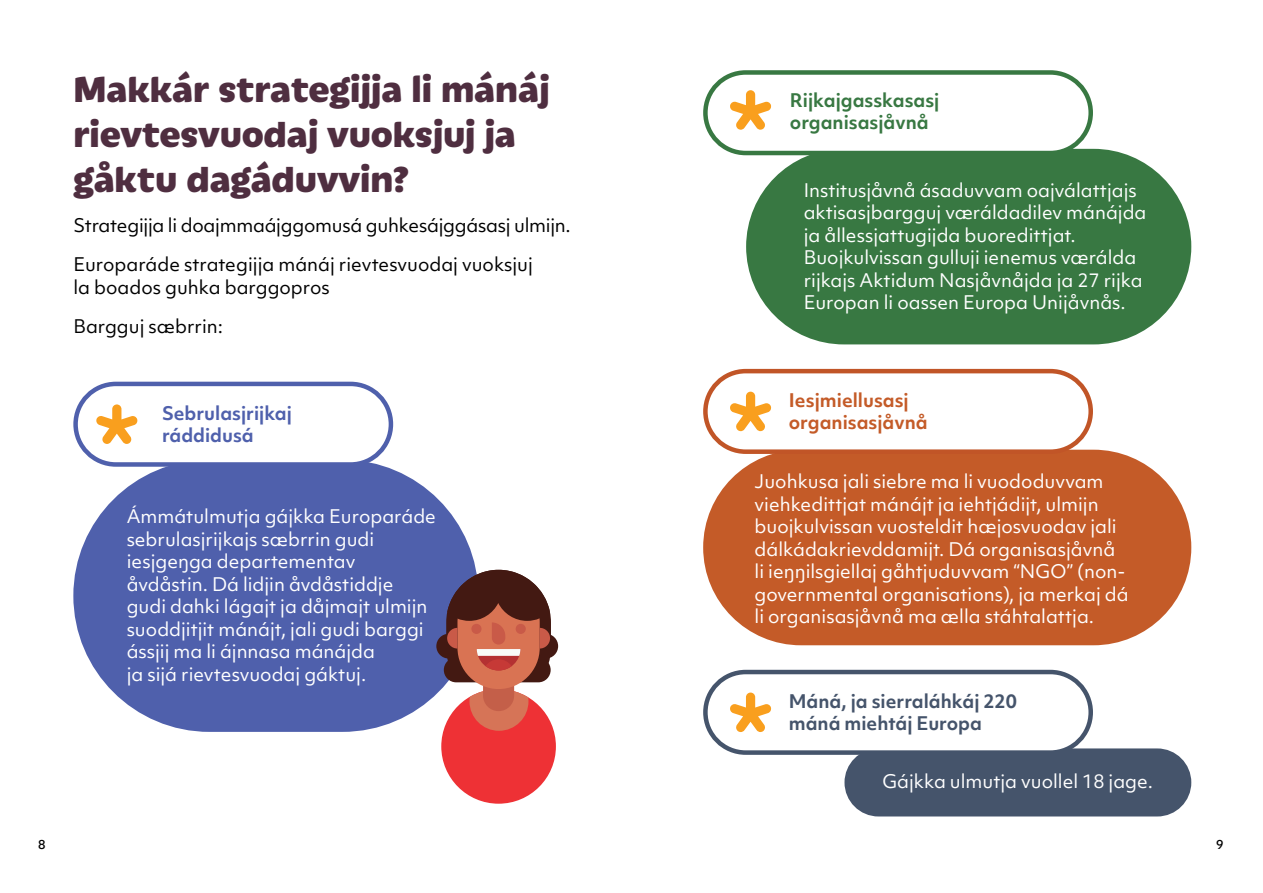
<style>
.page{position:relative;width:1263px;height:893px;background:#fff}
.page>*{position:absolute;margin:0;border:0;box-sizing:border-box;transform-origin:0 0}
.t1{font:800 39px/45px "Iskra";color:#4f2e40}
.t2{font:18px/22.5px "Objektiv Mk 1";color:#fff}
.t3{font:18px/39.5px "Objektiv Mk 1";color:#000}
.t4{font:700 18px/22.5px "Objektiv Mk 1";color:#45546b}
.t5{font:700 18px/22.5px "Objektiv Mk 1";color:#387842}
.t6{font:700 18px/22.5px "Objektiv Mk 1";color:#c45b28}
.t7{font:700 18px/22.5px "Objektiv Mk 1";color:#4f60ac}
.t8{font:500 12px "Objektiv Mk 1";color:#000}
</style>
<div class="page">
<div style="left:844px;top:748px;width:347px;height:68px;background:#45546b;border-radius:34px"></div>
<div style="left:705px;top:672px;width:386px;height:81px;background:#fff;border-radius:40px"></div>
<div style="left:703px;top:670px;width:390px;height:85px;border:4px solid #45546b;border-radius:40px"></div>
<div style="left:703px;top:450px;width:488px;height:195px;background:#c45b28;border-radius:98px"></div>
<div style="left:73px;top:460px;width:405px;height:272px;background:#4f60ac;border-radius:136px"></div>
<div style="left:746px;top:149px;width:445px;height:195px;background:#387842;border-radius:98px"></div>
<div style="left:705px;top:72px;width:386px;height:81px;background:#fff;border-radius:40px"></div>
<div style="left:703px;top:70px;width:390px;height:85px;border:4px solid #387842;border-radius:40px"></div>
<div style="left:76px;top:384px;width:315px;height:80px;background:#fff;border-radius:40px"></div>
<div style="left:73px;top:382px;width:320px;height:85px;border:4px solid #4f60ac;border-radius:40px"></div>
<div style="left:703px;top:369px;width:390px;height:85px;border:4px solid #c15527;border-radius:40px"></div>
<svg style="left:730px;top:90px;width:42px;height:40px"></svg>
<svg style="left:730px;top:392px;width:42px;height:39px"></svg>
<svg style="left:730px;top:693px;width:42px;height:39px"></svg>
<svg style="left:96px;top:404px;width:42px;height:40px"></svg>
<div style="left:441px;top:689px;width:115px;height:115px;background:#ee3135;border-radius:50%"></div>
<div style="left:436px;top:634px;width:122px;height:24px;background:#431912;border-radius:12px"></div>
<svg style="left:446px;top:570px;width:105px;height:161px"></svg>
<h1 class="t1" style="left:73px;top:64px;width:478px">Makkár strategijja li mánáj rievtesvuodaj vuoksjuj ja gåktu dagáduvvin?</h1>
<p class="t3" style="left:73px;top:205px;width:499px">Strategijja li doajmmaájggomusá guhkesájggásasj ulmijn.<br>Europaráde strategijja mánáj rievtesvuodaj vuoksjuj</p>
<p class="t3" style="left:73px;top:267px;width:258px">la boados guhka barggopros<br>Bargguj sæbrrin:</p>
<p class="t7" style="left:162px;top:401px;width:131px">Sebrulasjrijkaj ráddidusá</p>
<p class="t2" style="left:127px;top:505px;width:311px">Ámmátulmutja gájkka Europaráde sebrulasjrijkajs sæbrrin gudi iesjgeŋga departementav åvdåstin. Dá lidjin åvdåstiddje gudi dahki lágajt ja dåjmajt ulmijn suoddjitjit mánájt, jali gudi barggi ássjij ma li ájnnasa mánájda<br>ja sijá rievtesvuodaj gáktuj.</p>
<p class="t5" style="left:790px;top:89px;width:151px">Rijkajgasskasasj organisasjåvnå</p>
<p class="t2" style="left:804px;top:178px;width:344px">Institusjåvnå ásaduvvam oajválattjajs aktisasjbargguj væráldadilev mánájda ja ållessjattugijda buoredittjat.<br>Buojkulvissan gulluji ienemus værálda rijkajs Aktidum Nasjåvnåjda ja 27 rijka Europan li oassen Europa Unijåvnås.</p>
<p class="t6" style="left:789px;top:388px;width:140px">Iesjmiellusasj organisasjåvnå</p>
<p class="t2" style="left:755px;top:470px;width:375px">Juohkusa jali siebre ma li vuododuvvam viehkedittjat mánájt ja iehtjádijt, ulmijn buojkulvissan vuosteldit hæjosvuodav jali dálkádakrievddamijt. Dá organisasjåvnå li ieŋŋilsgiellaj gåhtjuduvvam “NGO” (non&shy;governmental organisations), ja merkaj dá li organisasjåvnå ma ælla stáhtalattja.</p>
<p class="t4" style="left:789px;top:689px;width:230px">Máná, ja sierraláhkáj 220 máná miehtáj Europa</p>
<p class="t2" style="left:882px;top:769px;width:272px">Gájkka ulmutja vuollel 18 jage.</p>
<p class="t8" style="left:38px;top:836px;width:9px">8</p>
<p class="t8" style="left:1216px;top:836px;width:9px">9</p>
</div>
